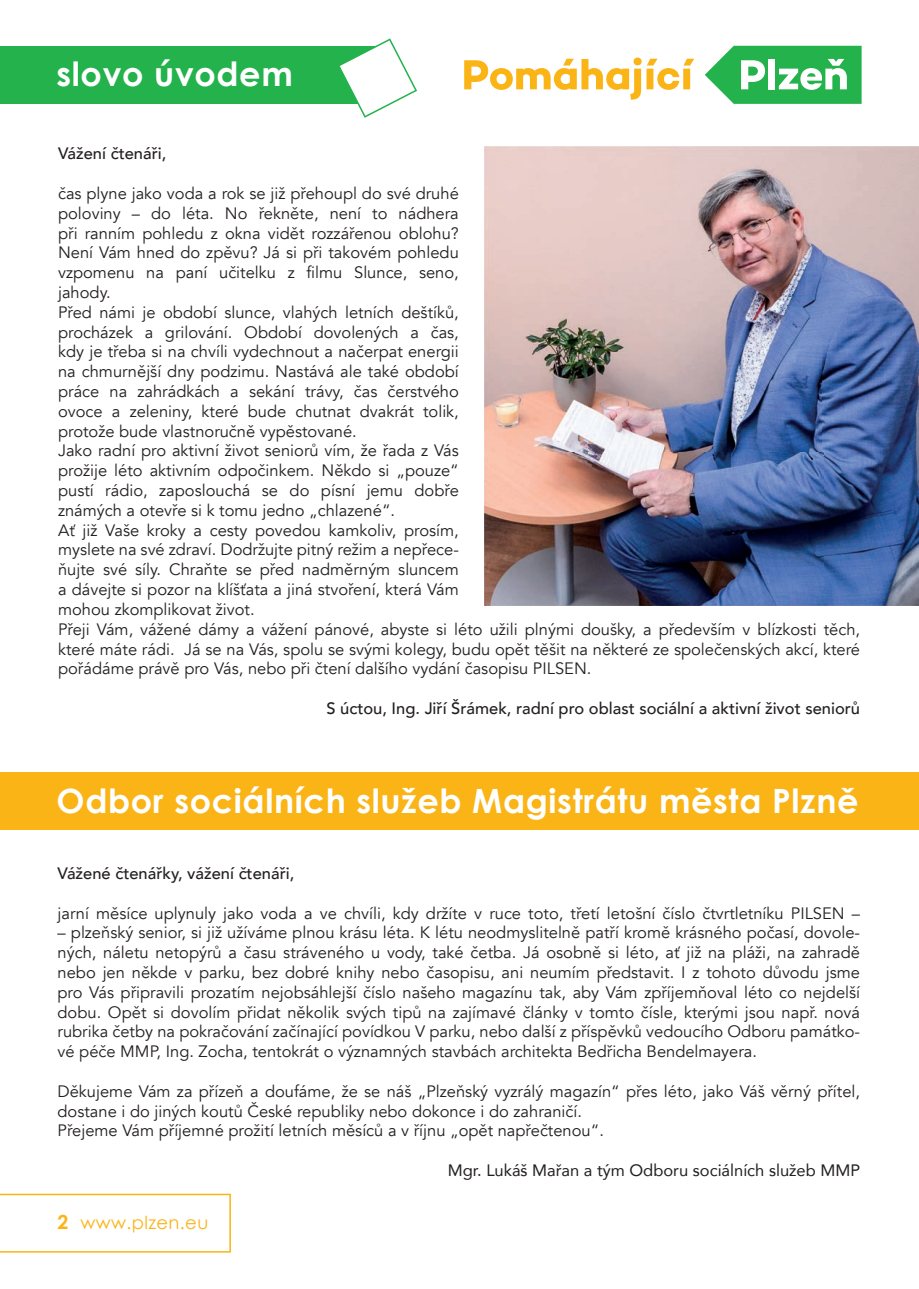
<style>
.page{position:relative;width:919px;height:1289px;background:#fff}
.page>*{position:absolute;margin:0;border:0;box-sizing:border-box;transform-origin:0 0}
.t1{font:700 33.45px "Century Gothic";letter-spacing:.02em;color:#fff}
.t2{font:18px "Century Gothic";letter-spacing:.02em;color:#fbb416}
.t3{font:16.5px/19.8px "Avenir";color:#231f20;text-align:justify}
.t4{font:500 16.5px "Avenir";color:#231f20}
.t5{font:16.5px "Avenir";color:#231f20}
.s1{font-weight:700;font-size:19.5px}
</style>
<div class="page">
<div style="left:0;top:772px;width:918px;height:58px;background:#fbb416"></div>
<div style="left:0;top:46px;width:388px;height:58px;background:#23b24b"></div>
<svg style="left:339px;top:38px;width:78px;height:80px"></svg>
<svg style="left:0;top:1193px;width:231px;height:59px"></svg>
<svg style="left:704px;top:46px;width:157px;height:58px"></svg>
<svg style="left:464px;top:58px;width:230px;height:42px"></svg>
<img style="left:484px;top:146px;width:434px;height:460px">
<h1 class="t1" style="left:57px;top:48px;width:238px">slovo úvodem</h1>
<p class="t4" style="left:58px;top:139px;width:110px">Vážení čtenáři,</p>
<p class="t3" style="left:58px;top:184px;width:402px;text-align:left">čas plyne jako voda a rok se již přehoupl do své druhé poloviny – do léta. No řekněte, není to nádhera při ranním pohledu z okna vidět rozzářenou oblohu?<br>Není Vám hned do zpěvu? Já si při takovém pohledu vzpomenu na paní učitelku z filmu Slunce, seno, jahody.<br>Před námi je období slunce, vlahých letních deštíků, procházek a grilování. Období dovolených a čas, kdy je třeba si na chvíli vydechnout a načerpat energii na chmurnější dny podzimu. Nastává ale také období práce na zahrádkách a sekání trávy, čas čerstvého ovoce a zeleniny, které bude chutnat dvakrát tolik, protože bude vlastnoručně vypěstované.<br>Jako radní pro aktivní život seniorů vím, že řada z Vás prožije léto aktivním odpočinkem. Někdo si „pouze“ pustí rádio, zaposlouchá se do písní jemu dobře známých a otevře si k tomu jedno „chlazené“.<br>Ať již Vaše kroky a cesty povedou kamkoliv, prosím, myslete na své zdraví. Dodržujte pitný režim a nepřece&shy;ňujte své síly. Chraňte se před nadměrným sluncem a dávejte si pozor na klíšťata a jiná stvoření, která Vám mohou zkomplikovat život.</p>
<p class="t3" style="left:58px;top:619px;width:803px">Přeji Vám, vážené dámy a vážení pánové, abyste si léto užili plnými doušky, a především v blízkosti těch, které máte rádi. Já se na Vás, spolu se svými kolegy, budu opět těšit na některé ze společenských akcí, které pořádáme právě pro Vás, nebo při čtení dalšího vydání časopisu PILSEN.</p>
<p class="t4" style="left:326px;top:694px;width:535px">S úctou, Ing. Jiří Šrámek, radní pro oblast sociální a aktivní život seniorů</p>
<h1 class="t1" style="left:57px;top:775px;width:803px">Odbor sociálních služeb Magistrátu města Plzně</h1>
<p class="t4" style="left:58px;top:858px;width:238px">Vážené čtenářky, vážení čtenáři,</p>
<p class="t3" style="left:58px;top:903px;width:804px">jarní měsíce uplynuly jako voda a ve chvíli, kdy držíte v ruce toto, třetí letošní číslo čtvrtletníku PILSEN –</p>
<p class="t3" style="left:58px;top:923px;width:804px">– plzeňský senior, si již užíváme plnou krásu léta. K létu neodmyslitelně patří kromě krásného počasí, dovole&shy;ných, náletu netopýrů a času stráveného u vody, také četba. Já osobně si léto, ať již na pláži, na zahradě nebo jen někde v parku, bez dobré knihy nebo časopisu, ani neumím představit. I z tohoto důvodu jsme pro Vás připravili prozatím nejobsáhlejší číslo našeho magazínu tak, aby Vám zpříjemňoval léto co nejdelší dobu. Opět si dovolím přidat několik svých tipů na zajímavé články v tomto čísle, kterými jsou např. nová rubrika četby na pokračování začínající povídkou V parku, nebo další z příspěvků vedoucího Odboru památko&shy;vé péče MMP, Ing. Zocha, tentokrát o významných stavbách architekta Bedřicha Bendelmayera.</p>
<p class="t3" style="left:58px;top:1081px;width:804px;text-align:left">Děkujeme Vám za přízeň a doufáme, že se náš „Plzeňský vyzrálý magazín“ přes léto, jako Váš věrný přítel, dostane i do jiných koutů České republiky nebo dokonce i do zahraničí.<br>Přejeme Vám příjemné prožití letních měsíců a v říjnu „opět napřečtenou“.</p>
<p class="t5" style="left:448px;top:1157px;width:414px">Mgr. Lukáš Mařan a tým Odboru sociálních služeb MMP</p>
<p class="t2" style="left:58px;top:1209px;width:152px"><span class="s1">2</span> www.plzen.eu</p>
</div>
